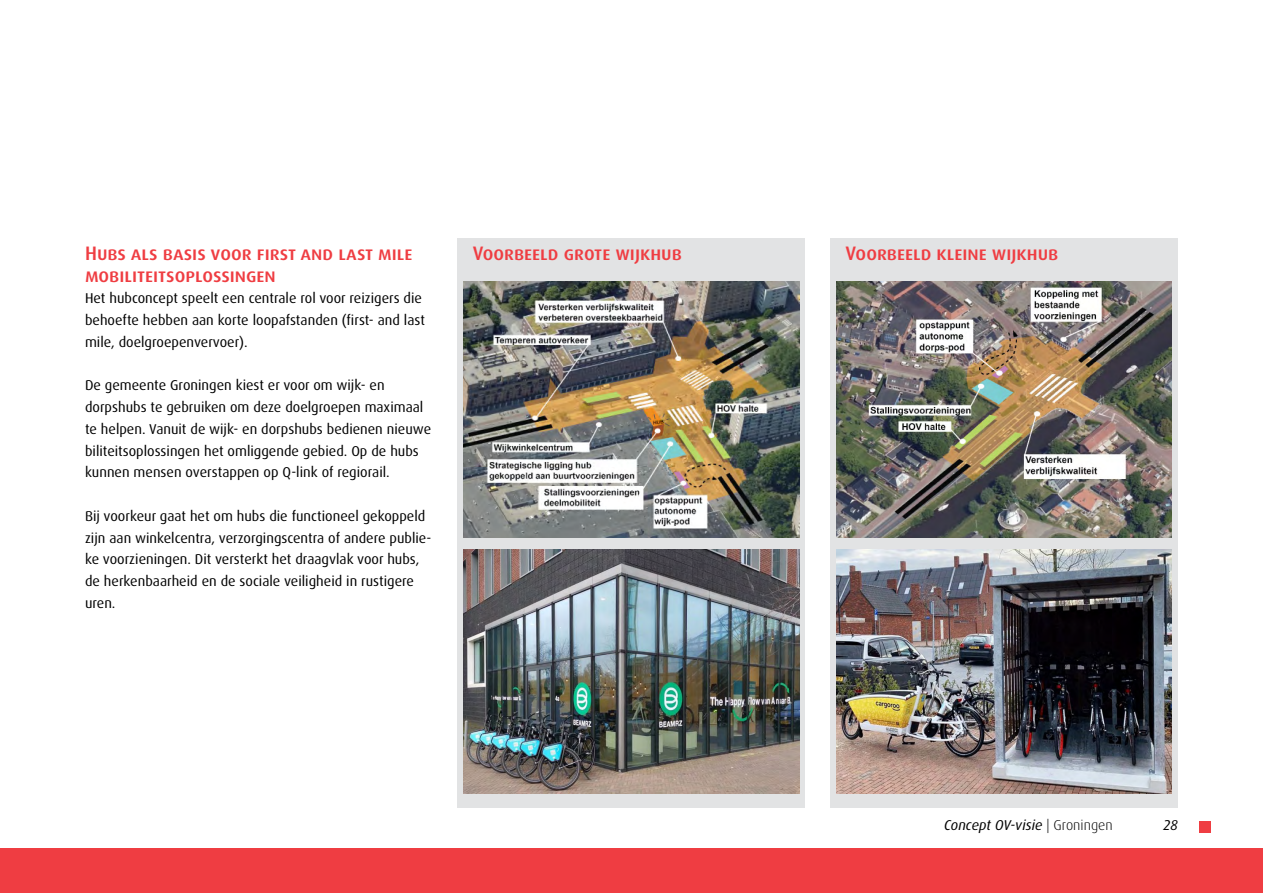
<style>
.page{position:relative;width:1263px;height:893px;background:#fff}
.page>*{position:absolute;margin:0;border:0;box-sizing:border-box;transform-origin:0 0}
.t1{font:500 19.5px/21.8px "Dax OT";color:#ef3d42}
.t2{font:14.25px/21.8px "Dax OT";color:#000}
.t3{font:italic 14.25px "Dax OT";color:#000}
.s1{font-weight:300;font-style:normal}
</style>
<div class="page">
<div style="left:0;top:848px;width:1263px;height:45px;background:#ef3d42"></div>
<div style="left:1199px;top:821px;width:11px;height:11px;background:#ef3d42"></div>
<div style="left:458px;top:238px;width:347px;height:570px;background:#e2e3e4"></div>
<div style="left:831px;top:238px;width:347px;height:570px;background:#e2e3e4"></div>
<img style="left:837px;top:282px;width:335px;height:255px">
<img style="left:464px;top:282px;width:335px;height:255px">
<img style="left:464px;top:550px;width:335px;height:244px">
<img style="left:837px;top:550px;width:335px;height:244px">
<h1 class="t1" style="left:85px;top:242px;width:329px">Hubs als basis voor first and last mile mobiliteitsoplossingen</h1>
<p class="t2" style="left:85px;top:288px;width:341px">Het hubconcept speelt een centrale rol voor reizigers die behoefte hebben aan korte loopafstanden (first- and last mile, doelgroepenvervoer).</p>
<p class="t2" style="left:85px;top:375px;width:348px">De gemeente Groningen kiest er voor om wijk- en dorpshubs te gebruiken om deze doelgroepen maximaal te helpen. Vanuit de wijk- en dorpshubs bedienen nieuwe biliteitsoplossingen het omliggende gebied. Op de hubs kunnen mensen overstappen op Q-link of regiorail.</p>
<p class="t2" style="left:85px;top:505px;width:348px">Bij voorkeur gaat het om hubs die functioneel gekoppeld zijn aan winkelcentra, verzorgingscentra of andere publie&shy;ke voorzieningen. Dit versterkt het draagvlak voor hubs, de herkenbaarheid en de sociale veiligheid in rustigere uren.</p>
<h1 class="t1" style="left:473px;top:242px;width:210px">Voorbeeld grote wijkhub</h1>
<h1 class="t1" style="left:846px;top:242px;width:214px">Voorbeeld kleine wijkhub</h1>
<p class="t3" style="left:944px;top:815px;width:170px">Concept OV-visie <span class="s1">| Groningen</span></p>
<p class="t3" style="left:1163px;top:815px;width:16px">28</p>
</div>
